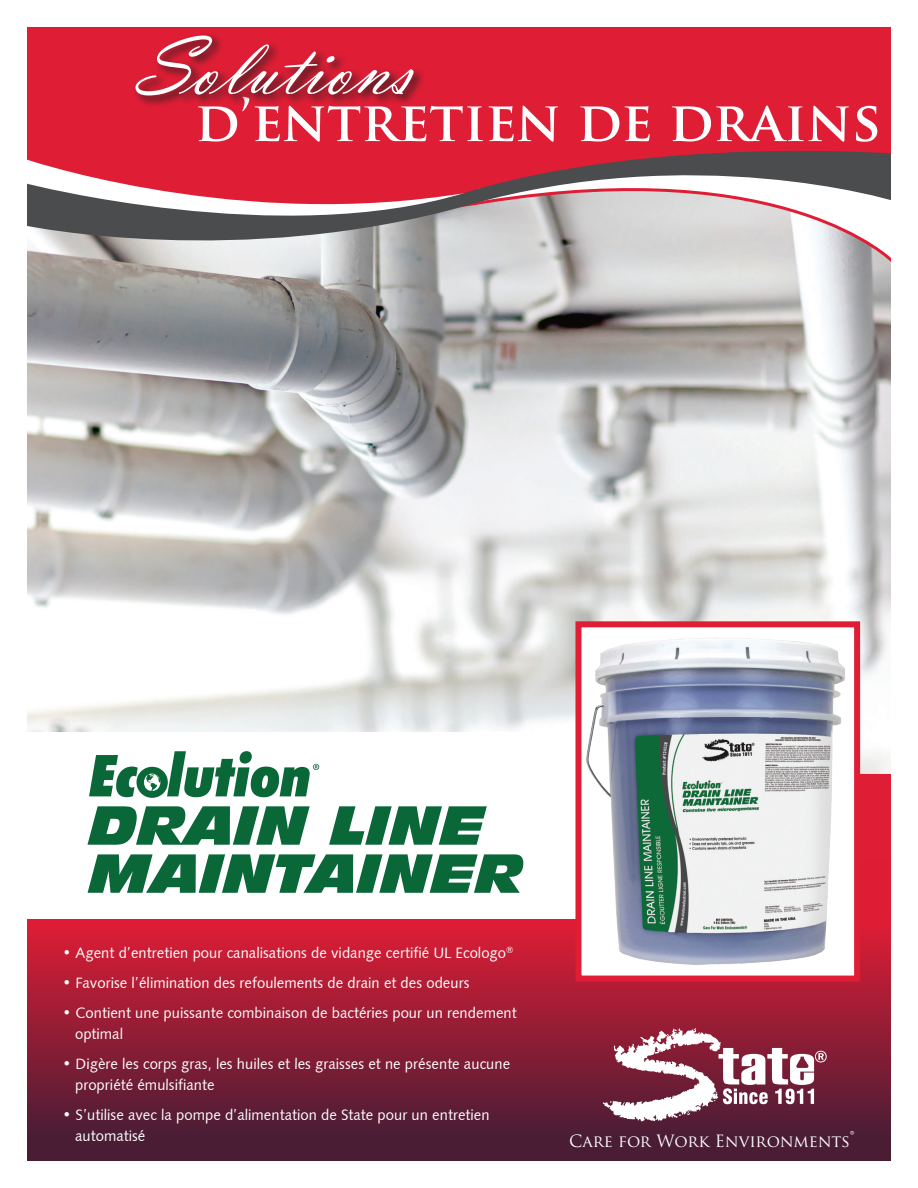
<style>
.page{position:relative;width:918px;height:1188px;background:#fff}
.page>*{position:absolute;margin:0;border:0;box-sizing:border-box;transform-origin:0 0}
.t1{font:85.5px "Vladimir Scr D";color:#fff}
.t2{font:700 54px "Trajan Pro";color:#fff}
.t3{font:16.5px "Trajan Pro";color:#fff}
.t4{font:15px "Humanist 531 BT Roman A";color:#fff}
.s1{font-size:21px}
</style>
<div class="page">
<img style="left:27px;top:270px;width:864px;height:503px">
<div style="left:27px;top:862px;width:864px;height:299px;background:linear-gradient(to bottom,#f81d35,#431d35)"></div>
<div style="left:27px;top:27px;width:864px;height:109px;background:#df1d35"></div>
<svg style="left:27px;top:136px;width:864px;height:134px;background:#c0838a"></svg>
<div style="left:133px;top:32px;width:293px;height:76px;background:#231f20;opacity:.75"></div>
<div style="left:27px;top:733px;width:552px;height:186px;background:#fff"></div>
<svg style="left:89px;top:751px;width:230px;height:47px"></svg>
<svg style="left:88px;top:806px;width:222px;height:39px"></svg>
<svg style="left:329px;top:806px;width:158px;height:39px"></svg>
<svg style="left:88px;top:854px;width:435px;height:39px"></svg>
<div style="left:575px;top:621px;width:285px;height:361px;background:#fff;border:6px solid #df1d35"></div>
<svg style="left:603px;top:1028px;width:224px;height:93px"></svg>
<img style="left:586px;top:637px;width:259px;height:328px">
<p class="t1" style="left:135px;top:17px;width:279px">Solutions</p>
<p class="t2" style="left:195px;top:88px;width:687px">D’ENTRETIEN DE DRAINS</p>
<p class="t4" style="left:63px;top:944px;width:452px">• Agent d’entretien pour canalisations de vidange certifié UL Ecologo<sup>®</sup></p>
<p class="t4" style="left:63px;top:974px;width:408px">• Favorise l’élimination des refoulements de drain et des odeurs</p>
<p class="t4" style="left:63px;top:1004px;width:456px">• Contient une puissante combinaison de bactéries pour un rendement</p>
<p class="t4" style="left:75px;top:1025px;width:50px">optimal</p>
<p class="t4" style="left:63px;top:1055px;width:449px">• Digère les corps gras, les huiles et les graisses et ne présente aucune</p>
<p class="t4" style="left:75px;top:1076px;width:141px">propriété émulsifiante</p>
<p class="t4" style="left:63px;top:1106px;width:429px">• S’utilise avec la pompe d’alimentation de State pour un entretien</p>
<p class="t4" style="left:75px;top:1127px;width:72px">automatisé</p>
<p class="t3" style="left:569px;top:1130px;width:287px">Care for Work Environments<span class="s1">®</span></p>
</div>
